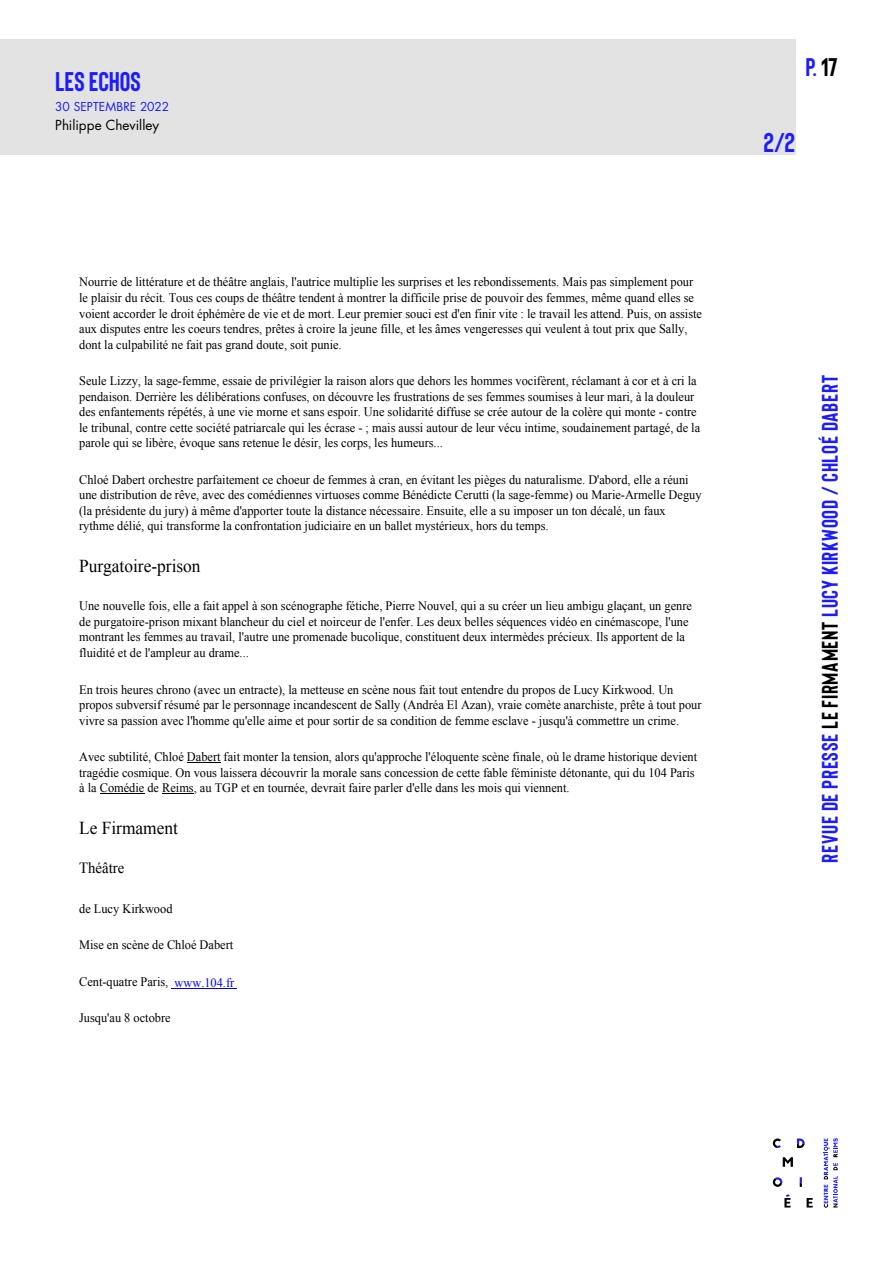
<style>
.page{position:relative;width:893px;height:1263px;background:#fff}
.page>*{position:absolute;margin:0;border:0;box-sizing:border-box;transform-origin:0 0}
.t1{font:700 27px "Bison";color:#1c1cff}
.t2{font:700 25.5px "Bison";color:#1c1cff}
.t3{font:700 22.5px "Bison";letter-spacing:.03em;color:#1c1cff}
.t4{font:18.15px "Times New Roman";color:#000;scale:.96 1}
.t5{font:15.45px "Times New Roman";color:#000;scale:.96 1}
.t6{font:13.5px "Futura Std";letter-spacing:-.005em;color:#000}
.t7{font:12.9px/15.5px "Times New Roman";color:#000;scale:.96 1}
.t8{font:12px "Futura Std";letter-spacing:.005em;color:#1c1cff}
.s1{color:#00f}
.s2{color:#000}
</style>
<div class="page">
<svg style="left:784px;top:1194px;width:6px;height:13px"></svg>
<svg style="left:807px;top:1198px;width:6px;height:9px"></svg>
<svg style="left:773px;top:1138px;width:8px;height:10px"></svg>
<svg style="left:797px;top:1138px;width:8px;height:10px"></svg>
<svg style="left:783px;top:1157px;width:10px;height:10px"></svg>
<svg style="left:800px;top:1177px;width:2px;height:10px"></svg>
<svg style="left:773px;top:1177px;width:9px;height:10px"></svg>
<svg style="left:824px;top:1138px;width:14px;height:70px"></svg>
<hr style="left:187px;top:763px;width:34px;height:1px;background:#000">
<hr style="left:100px;top:794px;width:44px;height:1px;background:#000">
<hr style="left:162px;top:794px;width:32px;height:1px;background:#000">
<hr style="left:171px;top:989px;width:66px;height:1px;background:#00f">
<div style="left:0;top:39px;width:795px;height:115px;background:#e3e3e3"></div>
<h1 class="t1" style="left:55px;top:65px;width:87px">LES ECHOS</h1>
<p class="t8" style="left:55px;top:99px;width:116px">30 SEPTEMBRE 2022</p>
<p class="t6" style="left:55px;top:117px;width:105px">Philippe Chevilley</p>
<p class="t7" style="left:79px;top:274px;width:650px">Nourrie de littérature et de théâtre anglais, l'autrice multiplie les surprises et les rebondissements. Mais pas simplement pour le plaisir du récit. Tous ces coups de théâtre tendent à montrer la difficile prise de pouvoir des femmes, même quand elles se voient accorder le droit éphémère de vie et de mort. Leur premier souci est d'en finir vite : le travail les attend. Puis, on assiste aux disputes entre les coeurs tendres, prêtes à croire la jeune fille, et les âmes vengeresses qui veulent à tout prix que Sally, dont la culpabilité ne fait pas grand doute, soit punie.</p>
<p class="t7" style="left:79px;top:373px;width:648px">Seule Lizzy, la sage-femme, essaie de privilégier la raison alors que dehors les hommes vocifèrent, réclamant à cor et à cri la pendaison. Derrière les délibérations confuses, on découvre les frustrations de ses femmes soumises à leur mari, à la douleur des enfantements répétés, à une vie morne et sans espoir. Une solidarité diffuse se crée autour de la colère qui monte - contre le tribunal, contre cette société patriarcale qui les écrase - ; mais aussi autour de leur vécu intime, soudainement partagé, de la parole qui se libère, évoque sans retenue le désir, les corps, les humeurs...</p>
<p class="t7" style="left:79px;top:472px;width:650px">Chloé Dabert orchestre parfaitement ce choeur de femmes à cran, en évitant les pièges du naturalisme. D'abord, elle a réuni une distribution de rêve, avec des comédiennes virtuoses comme Bénédicte Cerutti (la sage-femme) ou Marie-Armelle Deguy (la présidente du jury) à même d'apporter toute la distance nécessaire. Ensuite, elle a su imposer un ton décalé, un faux rythme délié, qui transforme la confrontation judiciaire en un ballet mystérieux, hors du temps.</p>
<h3 class="t4" style="left:79px;top:553px;width:128px">Purgatoire-prison</h3>
<p class="t7" style="left:79px;top:598px;width:640px">Une nouvelle fois, elle a fait appel à son scénographe fétiche, Pierre Nouvel, qui a su créer un lieu ambigu glaçant, un genre de purgatoire-prison mixant blancheur du ciel et noirceur de l'enfer. Les deux belles séquences vidéo en cinémascope, l'une montrant les femmes au travail, l'autre une promenade bucolique, constituent deux intermèdes précieux. Ils apportent de la fluidité et de l'ampleur au drame...</p>
<p class="t7" style="left:79px;top:681px;width:650px">En trois heures chrono (avec un entracte), la metteuse en scène nous fait tout entendre du propos de Lucy Kirkwood. Un propos subversif résumé par le personnage incandescent de Sally (Andréa El Azan), vraie comète anarchiste, prête à tout pour vivre sa passion avec l'homme qu'elle aime et pour sortir de sa condition de femme esclave - jusqu'à commettre un crime.</p>
<p class="t7" style="left:79px;top:749px;width:645px">Avec subtilité, Chloé Dabert fait monter la tension, alors qu'approche l'éloquente scène finale, où le drame historique devient tragédie cosmique. On vous laissera découvrir la morale sans concession de cette fable féministe détonante, qui du 104 Paris à la Comédie de Reims, au TGP et en tournée, devrait faire parler d'elle dans les mois qui viennent.</p>
<h3 class="t4" style="left:79px;top:815px;width:104px">Le Firmament</h3>
<p class="t5" style="left:79px;top:857px;width:49px">Théâtre</p>
<p class="t7" style="left:79px;top:900px;width:99px">de Lucy Kirkwood</p>
<p class="t7" style="left:79px;top:937px;width:162px">Mise en scène de Chloé Dabert</p>
<p class="t7" style="left:79px;top:973px;width:163px">Cent-quatre Paris, <span class="s1">www.104.fr</span></p>
<p class="t7" style="left:79px;top:1010px;width:97px">Jusqu'au 8 octobre</p>
<h2 class="t2" style="left:806px;top:51px;width:34px">p. <span class="s2">17</span></h2>
<h1 class="t1" style="left:763px;top:125px;width:33px">2/2</h1>
<h3 class="t3" style="left:816px;top:863px;width:489px;rotate:-90deg">revue de presse <span class="s2">le firmament</span> lucy kirkwood / Chloé Dabert</h3>
</div>
